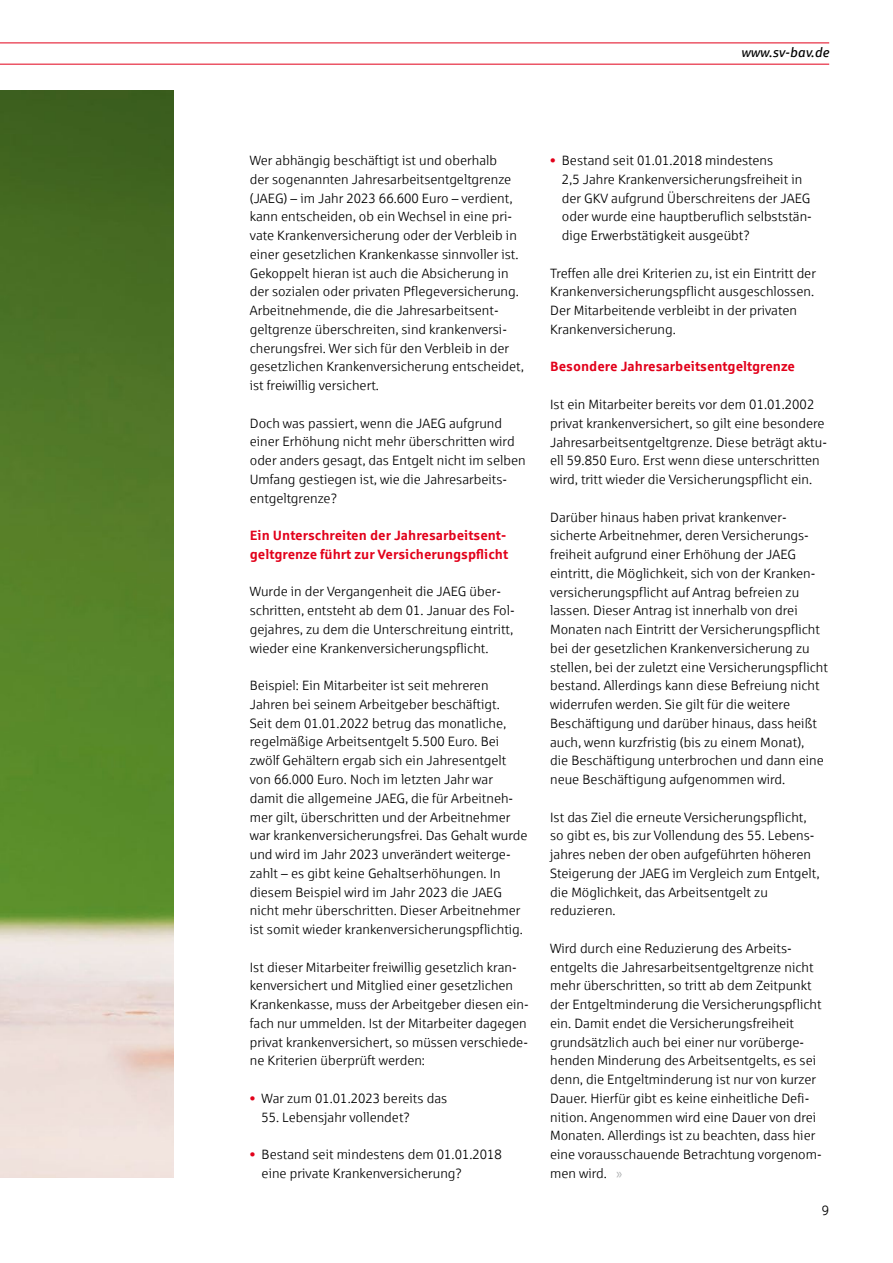
<style>
.page{position:relative;width:893px;height:1263px;background:#fff}
.page>*{position:absolute;margin:0;border:0;box-sizing:border-box;transform-origin:0 0}
.t1{font:13.5px/18.8px "Sparkasse Lt";color:#000}
.t2{font:700 13.5px/18.8px "Sparkasse Rg";color:#e2001a}
.t3{font:italic 13.5px "Sparkasse Rg";letter-spacing:.005em;color:#000}
.s1{color:#e2001a}
.s2{color:#b1b3b4}
</style>
<div class="page">
<hr style="left:0;top:43px;width:829px;height:1px;background:#e2001a">
<hr style="left:0;top:64px;width:829px;height:1px;background:#e2001a">
<img style="left:0;top:90px;width:174px;height:1088px">
<p class="t3" style="left:741px;top:44px;width:90px">www.sv-bav.de</p>
<p class="t1" style="left:250px;top:151px;width:276px">Wer abhängig beschäftigt ist und oberhalb<br>der sogenannten Jahresarbeitsentgeltgrenze (JAEG) – im Jahr 2023 66.600 Euro – verdient, kann entscheiden, ob ein Wechsel in eine pri&shy;vate Krankenversicherung oder der Verbleib in einer gesetzlichen Krankenkasse sinnvoller ist.<br>Gekoppelt hieran ist auch die Absicherung in der sozialen oder privaten Pflegeversicherung.<br>Arbeitnehmende, die die Jahresarbeitsent&shy;geltgrenze überschreiten, sind krankenversi&shy;cherungsfrei. Wer sich für den Verbleib in der gesetzlichen Krankenversicherung entscheidet, ist freiwillig versichert.</p>
<p class="t1" style="left:250px;top:413px;width:277px">Doch was passiert, wenn die JAEG aufgrund einer Erhöhung nicht mehr überschritten wird oder anders gesagt, das Entgelt nicht im selben Umfang gestiegen ist, wie die Jahresarbeits&shy;entgeltgrenze?</p>
<p class="t2" style="left:250px;top:526px;width:260px">Ein Unterschreiten der Jahresarbeitsent&shy;geltgrenze führt zur Versicherungspflicht</p>
<p class="t1" style="left:250px;top:582px;width:266px">Wurde in der Vergangenheit die JAEG über&shy;schritten, entsteht ab dem 01. Januar des Fol&shy;gejahres, zu dem die Unterschreitung eintritt, wieder eine Krankenversicherungspflicht.</p>
<p class="t1" style="left:250px;top:676px;width:279px">Beispiel: Ein Mitarbeiter ist seit mehreren Jahren bei seinem Arbeitgeber beschäftigt.<br>Seit dem 01.01.2022 betrug das monatliche, regelmäßige Arbeitsentgelt 5.500 Euro. Bei zwölf Gehältern ergab sich ein Jahresentgelt von 66.000 Euro. Noch im letzten Jahr war damit die allgemeine JAEG, die für Arbeitneh&shy;mer gilt, überschritten und der Arbeitnehmer war krankenversicherungsfrei. Das Gehalt wurde und wird im Jahr 2023 unverändert weiterge&shy;zahlt – es gibt keine Gehaltserhöhungen. In diesem Beispiel wird im Jahr 2023 die JAEG nicht mehr überschritten. Dieser Arbeitnehmer ist somit wieder krankenversicherungspflichtig.</p>
<p class="t1" style="left:250px;top:957px;width:280px">Ist dieser Mitarbeiter freiwillig gesetzlich kran&shy;kenversichert und Mitglied einer gesetzlichen Krankenkasse, muss der Arbeitgeber diesen ein&shy;fach nur ummelden. Ist der Mitarbeiter dagegen privat krankenversichert, so müssen verschiede&shy;ne Kriterien überprüft werden:</p>
<p class="t1" style="left:250px;top:1088px;width:199px"><span class="s1">•</span> War zum 01.01.2023 bereits das</p>
<p class="t1" style="left:261px;top:1107px;width:150px">55. Lebensjahr vollendet?</p>
<p class="t1" style="left:262px;top:1145px;width:242px;text-indent:-12px"><span class="s1">•</span> Bestand seit mindestens dem 01.01.2018 eine private Krankenversicherung?</p>
<p class="t1" style="left:562px;top:151px;width:250px;text-indent:-12px"><span class="s1">•</span> Bestand seit 01.01.2018 mindestens<br>2,5 Jahre Krankenversicherungsfreiheit in der GKV aufgrund Überschreitens der JAEG oder wurde eine hauptberuflich selbststän&shy;dige Erwerbstätigkeit ausgeübt?</p>
<p class="t1" style="left:550px;top:263px;width:267px">Treffen alle drei Kriterien zu, ist ein Eintritt der Krankenversicherungspflicht ausgeschlossen.<br>Der Mitarbeitende verbleibt in der privaten Krankenversicherung.</p>
<p class="t2" style="left:550px;top:357px;width:246px">Besondere Jahresarbeitsentgeltgrenze</p>
<p class="t1" style="left:550px;top:395px;width:278px">Ist ein Mitarbeiter bereits vor dem 01.01.2002 privat krankenversichert, so gilt eine besondere Jahresarbeitsentgeltgrenze. Diese beträgt aktu&shy;ell 59.850 Euro. Erst wenn diese unterschritten wird, tritt wieder die Versicherungspflicht ein.</p>
<p class="t1" style="left:550px;top:507px;width:279px">Darüber hinaus haben privat krankenver&shy;sicherte Arbeitnehmer, deren Versicherungs&shy;freiheit aufgrund einer Erhöhung der JAEG eintritt, die Möglichkeit, sich von der Kranken&shy;versicherungspflicht auf Antrag befreien zu lassen. Dieser Antrag ist innerhalb von drei Monaten nach Eintritt der Versicherungspflicht bei der gesetzlichen Krankenversicherung zu stellen, bei der zuletzt eine Versicherungspflicht bestand. Allerdings kann diese Befreiung nicht widerrufen werden. Sie gilt für die weitere Beschäftigung und darüber hinaus, dass heißt auch, wenn kurzfristig (bis zu einem Monat),<br>die Beschäftigung unterbrochen und dann eine neue Beschäftigung aufgenommen wird.</p>
<p class="t1" style="left:550px;top:807px;width:271px">Ist das Ziel die erneute Versicherungspflicht, so gibt es, bis zur Vollendung des 55. Lebens&shy;jahres neben der oben aufgeführten höheren Steigerung der JAEG im Vergleich zum Entgelt, die Möglichkeit, das Arbeitsentgelt zu reduzieren.</p>
<p class="t1" style="left:550px;top:938px;width:273px">Wird durch eine Reduzierung des Arbeits&shy;entgelts die Jahresarbeitsentgeltgrenze nicht mehr überschritten, so tritt ab dem Zeitpunkt der Entgeltminderung die Versicherungspflicht ein. Damit endet die Versicherungsfreiheit grundsätzlich auch bei einer nur vorüberge&shy;henden Minderung des Arbeitsentgelts, es sei denn, die Entgeltminderung ist nur von kurzer Dauer. Hierfür gibt es keine einheitliche Defi&shy;nition. Angenommen wird eine Dauer von drei Monaten. Allerdings ist zu beachten, dass hier eine vorausschauende Betrachtung vorgenom&shy;men wird. <span class="s2">»</span></p>
<p class="t1" style="left:822px;top:1201px;width:9px">9</p>
</div>
